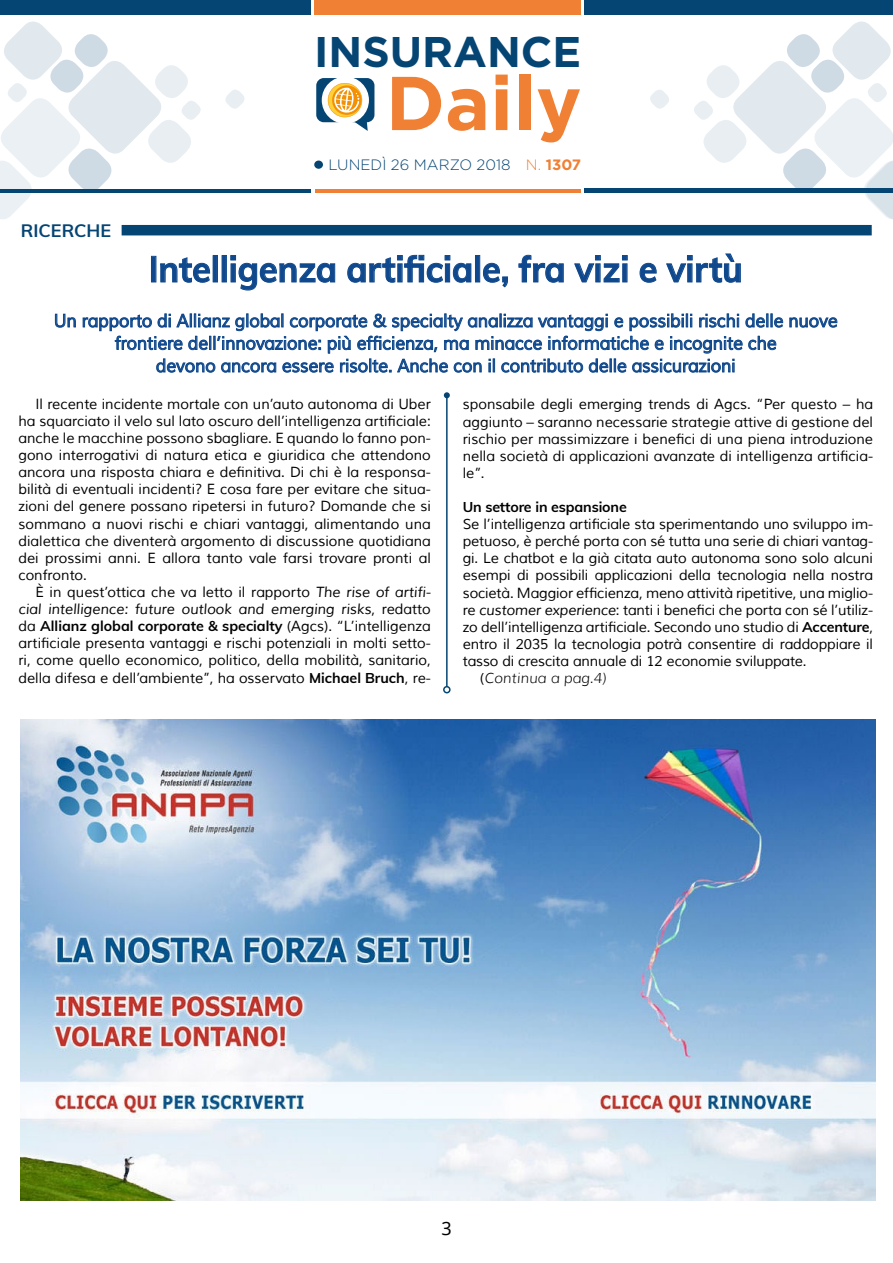
<style>
.page{position:relative;width:893px;height:1263px;background:#fff}
.page>*{position:absolute;margin:0;border:0;box-sizing:border-box;transform-origin:0 0}
.t1{font:700 76.05px "Gotham";color:#f08033}
.t2{font:700 42.9px "Gotham";color:#054573}
.t3{font:700 36px "Muli";color:#0f488c;scale:.95 1}
.t4{font:18px/22.5px "Muli";color:#0f488c;text-align:center;scale:.95 1}
.t5{font:700 18px "Muli";color:#054573}
.t6{font:18px "Noto Sans";color:#000}
.t7{font:300 15px "Gotham";color:#054573}
.t8{font:700 15px "Gotham";color:#f08033}
.t9{font:14.25px/17.1px "Muli";letter-spacing:-.01em;color:#000;text-align:justify}
.t10{font:700 14.25px "Muli";letter-spacing:-.01em;color:#000}
.t11{font:italic 300 14.25px "Muli";letter-spacing:.01em;color:#000}
.s1{font-weight:300}
.s2{font-style:italic}
.s3{font-weight:700}
.s4{font-weight:400;font-style:normal}
</style>
<div class="page">
<div style="left:314px;top:161px;width:9px;height:8px;background:#054573;border-radius:50%"></div>
<div style="left:0;top:0;width:310px;height:15px;background:#054573"></div>
<div style="left:585px;top:0;width:308px;height:14px;background:#054573"></div>
<div style="left:314px;top:0;width:267px;height:15px;background:#f08033"></div>
<hr style="left:0;top:189px;width:310px;height:3px;background:#054573">
<hr style="left:585px;top:188px;width:308px;height:4px;background:#054573">
<hr style="left:315px;top:189px;width:266px;height:3px;background:#f08033">
<div style="left:316px;top:78px;width:58px;height:44px;background:#054573;border-radius:8px"></div>
<div style="left:322px;top:77px;width:47px;height:47px;background:#fff;border-radius:50%"></div>
<svg style="left:328px;top:83px;width:40px;height:48px"></svg>
<svg style="left:225px;top:90px;width:20px;height:19px"></svg>
<svg style="left:650px;top:90px;width:19px;height:19px"></svg>
<svg style="left:0;top:21px;width:203px;height:198px"></svg>
<svg style="left:691px;top:14px;width:202px;height:205px"></svg>
<img style="left:20px;top:719px;width:855px;height:481px">
<div style="left:151px;top:256px;width:5px;height:26px;border:1px solid #0f488c"></div>
<svg style="left:160px;top:257px;width:50px;height:26px"></svg>
<div style="left:213px;top:255px;width:5px;height:27px;border:1px solid #0f488c"></div>
<div style="left:222px;top:255px;width:5px;height:27px;border:1px solid #0f488c"></div>
<svg style="left:230px;top:255px;width:105px;height:36px"></svg>
<svg style="left:347px;top:255px;width:125px;height:28px"></svg>
<div style="left:475px;top:255px;width:5px;height:27px;border:1px solid #0f488c"></div>
<svg style="left:483px;top:263px;width:25px;height:25px"></svg>
<svg style="left:518px;top:255px;width:46px;height:28px"></svg>
<svg style="left:574px;top:255px;width:54px;height:28px"></svg>
<svg style="left:639px;top:263px;width:18px;height:20px"></svg>
<svg style="left:666px;top:253px;width:75px;height:30px"></svg>
<svg style="left:55px;top:313px;width:21px;height:15px"></svg>
<svg style="left:789px;top:317px;width:49px;height:11px"></svg>
<svg style="left:82px;top:313px;width:701px;height:60px"></svg>
<div style="left:122px;top:225px;width:750px;height:10px;background:#054573"></div>
<hr style="left:446px;top:395px;width:2px;height:292px;background:#054573">
<svg style="left:444px;top:392px;width:6px;height:6px"></svg>
<div style="left:443px;top:686px;width:8px;height:7px;border:2px solid #054573;border-radius:50%"></div>
<h2 class="t2" style="left:314px;top:27px;width:269px">INSURANCE</h2>
<h1 class="t1" style="left:386px;top:59px;width:197px">Daily</h1>
<p class="t5" style="left:21px;top:217px;width:92px">RICERCHE</p>
<p class="t7" style="left:328px;top:157px;width:184px">LUNEDÌ 26 MARZO 2018</p>
<p class="t8" style="left:526px;top:156px;width:57px"><span class="s1">N.</span> 1307</p>
<h3 class="t3" style="left:149px;top:243px;width:626px">Intelligenza artificiale, fra vizi e virtù</h3>
<p class="t4" style="left:54px;top:310px;width:826px">Un rapporto di Allianz global corporate &amp; specialty analizza vantaggi e possibili rischi delle nuove frontiere dell’innovazione: più efficienza, ma minacce informatiche e incognite che<br>devono ancora essere risolte. Anche con il contributo delle assicurazioni</p>
<p class="t9" style="left:18px;top:396px;width:414px;text-indent:17px">Il recente incidente mortale con un’auto autonoma di Uber ha squarciato il velo sul lato oscuro dell’intelligenza artificiale: anche le macchine possono sbagliare. E quando lo fanno pon&shy;gono interrogativi di natura etica e giuridica che attendono ancora una risposta chiara e definitiva. Di chi è la responsa&shy;bilità di eventuali incidenti? E cosa fare per evitare che situa&shy;zioni del genere possano ripetersi in futuro? Domande che si sommano a nuovi rischi e chiari vantaggi, alimentando una dialettica che diventerà argomento di discussione quotidiana dei prossimi anni. E allora tanto vale farsi trovare pronti al confronto.</p>
<p class="t9" style="left:18px;top:584px;width:414px;text-indent:17px">È in quest’ottica che va letto il rapporto <span class="s2">The rise of artifi&shy;cial intelligence: future outlook and emerging risks</span>, redatto da <span class="s3">Allianz global corporate &amp; specialty</span> (Agcs). “L’intelligenza artificiale presenta vantaggi e rischi potenziali in molti setto&shy;ri, come quello economico, politico, della mobilità, sanitario, della difesa e dell’ambiente”, ha osservato <span class="s3">Michael Bruch</span>, re-</p>
<p class="t9" style="left:463px;top:396px;width:412px">sponsabile degli emerging trends di Agcs. “Per questo – ha aggiunto – saranno necessarie strategie attive di gestione del rischio per massimizzare i benefici di una piena introduzione nella società di applicazioni avanzate di intelligenza artificia&shy;le”.</p>
<p class="t10" style="left:463px;top:496px;width:166px">Un settore in espansione</p>
<p class="t9" style="left:463px;top:516px;width:412px">Se l’intelligenza artificiale sta sperimentando uno sviluppo im-</p>
<p class="t9" style="left:463px;top:533px;width:412px">petuoso, è perché porta con sé tutta una serie di chiari vantag-</p>
<p class="t9" style="left:463px;top:550px;width:412px">gi. Le chatbot e la già citata auto autonoma sono solo alcuni</p>
<p class="t9" style="left:463px;top:567px;width:412px">esempi di possibili applicazioni della tecnologia nella nostra</p>
<p class="t9" style="left:463px;top:584px;width:412px">società. Maggior efficienza, meno attività ripetitive, una miglio-</p>
<p class="t9" style="left:463px;top:601px;width:412px">re <span class="s2">customer experience</span>: tanti i benefici che porta con sé l’utiliz-</p>
<p class="t9" style="left:463px;top:618px;width:412px">zo dell’intelligenza artificiale. Secondo uno studio di <span class="s3">Accenture</span>,</p>
<p class="t9" style="left:463px;top:636px;width:412px">entro il 2035 la tecnologia potrà consentire di raddoppiare il</p>
<p class="t9" style="left:463px;top:653px;width:345px">tasso di crescita annuale di 12 economie sviluppate.</p>
<p class="t11" style="left:480px;top:669px;width:128px"><span class="s4">(</span>Continua a pag.4)</p>
<p class="t6" style="left:441px;top:1216px;width:12px">3</p>
</div>
